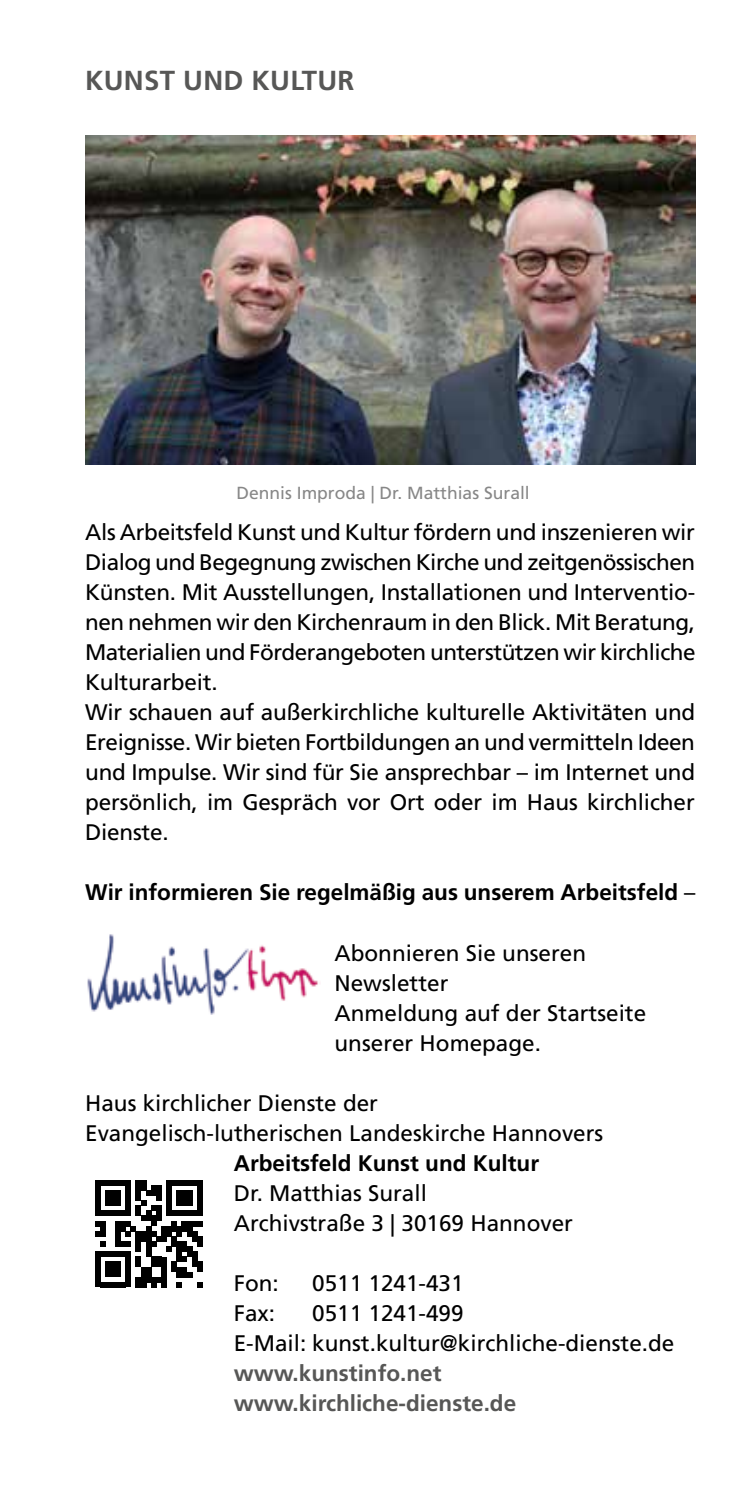
<style>
.page{position:relative;width:745px;height:1489px;background:#fff}
.page>*{position:absolute;margin:0;border:0;box-sizing:border-box;transform-origin:0 0}
.t1{font:700 27.5px "Frutiger LT Com";letter-spacing:.01em;color:#575756}
.t2{font:22.5px/30px "Frutiger LT Com";letter-spacing:-.01em;color:#000}
.t3{font:700 22.5px "Frutiger LT Com";color:#000}
.t4{font:700 22.5px/30px "Frutiger LT Com";color:#575756}
.t5{font:17.5px "Frutiger LT Com";color:#878787}
.s1{font-weight:400}
</style>
<div class="page">
<div style="left:95px;top:1251px;width:5px;height:36px;background:#000"></div>
<div style="left:105px;top:1261px;width:5px;height:15px;background:#000"></div>
<div style="left:110px;top:1261px;width:5px;height:15px;background:#000"></div>
<div style="left:115px;top:1261px;width:5px;height:15px;background:#000"></div>
<svg style="left:100px;top:1282px;width:26px;height:5px"></svg>
<div style="left:126px;top:1251px;width:5px;height:36px;background:#000"></div>
<div style="left:136px;top:1256px;width:5px;height:10px;background:#000"></div>
<div style="left:136px;top:1276px;width:5px;height:11px;background:#000"></div>
<div style="left:141px;top:1266px;width:5px;height:21px;background:#000"></div>
<div style="left:146px;top:1266px;width:5px;height:16px;background:#000"></div>
<div style="left:151px;top:1256px;width:5px;height:10px;background:#000"></div>
<div style="left:151px;top:1276px;width:5px;height:11px;background:#000"></div>
<div style="left:156px;top:1256px;width:5px;height:10px;background:#000"></div>
<svg style="left:156px;top:1277px;width:5px;height:5px"></svg>
<div style="left:161px;top:1256px;width:5px;height:31px;background:#000"></div>
<div style="left:171px;top:1261px;width:6px;height:10px;background:#000"></div>
<div style="left:177px;top:1266px;width:5px;height:10px;background:#000"></div>
<svg style="left:177px;top:1282px;width:5px;height:5px"></svg>
<div style="left:182px;top:1266px;width:5px;height:10px;background:#000"></div>
<svg style="left:187px;top:1272px;width:5px;height:4px"></svg>
<div style="left:192px;top:1251px;width:5px;height:15px;background:#000"></div>
<svg style="left:95px;top:1180px;width:107px;height:81px"></svg>
<div style="left:197px;top:1236px;width:5px;height:10px;background:#000"></div>
<div style="left:197px;top:1261px;width:5px;height:10px;background:#000"></div>
<svg style="left:197px;top:1282px;width:5px;height:5px"></svg>
<img style="left:87px;top:934px;width:231px;height:80px">
<img style="left:85px;top:136px;width:609px;height:328px">
<p class="t1" style="left:85px;top:64px;width:270px">KUNST UND KULTUR</p>
<p class="t5" style="left:236px;top:483px;width:295px">Dennis Improda | Dr. Matthias Surall</p>
<p class="t2" style="left:85px;top:517px;width:611px">Als Arbeitsfeld Kunst und Kultur fördern und inszenieren wir Dialog und Begegnung zwischen Kirche und zeitgenössischen Künsten. Mit Ausstellungen, Installationen und Interventio&shy;nen nehmen wir den Kirchenraum in den Blick. Mit Beratung, Materialien und Förderangeboten unterstützen wir kirchliche Kulturarbeit.<br>Wir schauen auf außerkirchliche kulturelle Aktivitäten und Ereignisse. Wir bieten Fortbildungen an und vermitteln Ideen und Impulse. Wir sind für Sie ansprechbar – im Internet und persönlich, im Gespräch vor Ort oder im Haus kirchlicher Dienste.</p>
<p class="t3" style="left:85px;top:879px;width:611px">Wir informieren Sie regelmäßig aus unserem Arbeitsfeld <span class="s1">–</span></p>
<p class="t2" style="left:334px;top:937px;width:313px">Abonnieren Sie unseren<br>Newsletter<br>Anmeldung auf der Startseite unserer Homepage.</p>
<p class="t2" style="left:85px;top:1087px;width:519px">Haus kirchlicher Dienste der<br>Evangelisch-lutherischen Landeskirche Hannovers</p>
<p class="t3" style="left:233px;top:1149px;width:307px">Arbeitsfeld Kunst und Kultur</p>
<p class="t2" style="left:233px;top:1177px;width:340px">Dr. Matthias Surall<br>Archivstraße 3 | 30169 Hannover</p>
<p class="t2" style="left:233px;top:1267px;width:46px">Fon:</p>
<p class="t2" style="left:312px;top:1267px;width:153px">0511 1241-431</p>
<p class="t2" style="left:233px;top:1297px;width:43px">Fax:</p>
<p class="t2" style="left:233px;top:1297px;width:442px;text-indent:78px">0511 1241-499<br>E-Mail: kunst.kultur@kirchliche-dienste.de</p>
<p class="t4" style="left:233px;top:1357px;width:284px">www.kunstinfo.net www.kirchliche-dienste.de</p>
</div>
